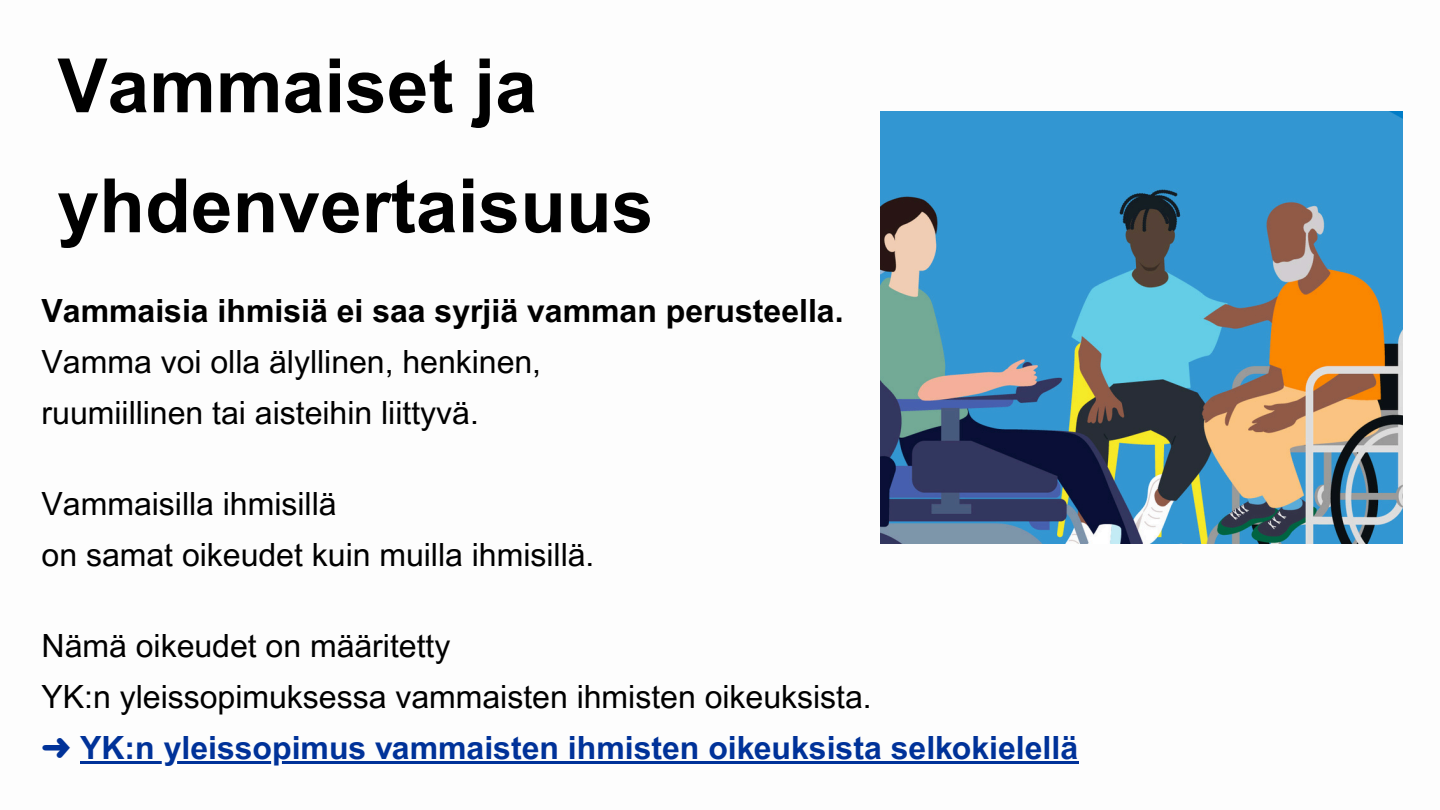
<style>
.page{position:relative;width:1440px;height:810px;background:#fff}
.page>*{position:absolute;margin:0;border:0;box-sizing:border-box;transform-origin:0 0}
.t1{font:700 75px/120px "Arial MT Pro";color:#000}
.t2{font:32px "Arial MT Pro";color:#000}
.t3{font:700 32px "Arial MT Pro";color:#003299}
.t4{font:700 32px "Arial MT Pro";color:#000}
.s1{font-family:"Free Serif";font-weight:400}
</style>
<div class="page">
<img style="left:881px;top:112px;width:521px;height:432px">
<hr style="left:80px;top:761px;width:998px;height:3px;background:#003299">
<h1 class="t1" style="left:58px;top:35px;width:598px">Vammaiset ja yhdenvertaisuus</h1>
<p class="t4" style="left:42px;top:299px;width:804px">Vammaisia ihmisiä ei saa syrjiä vamman perusteella.</p>
<p class="t2" style="left:42px;top:350px;width:501px">Vamma voi olla älyllinen, henkinen,</p>
<p class="t2" style="left:42px;top:401px;width:439px">ruumiillinen tai aisteihin liittyvä.</p>
<p class="t2" style="left:42px;top:492px;width:297px">Vammaisilla ihmisillä</p>
<p class="t2" style="left:42px;top:543px;width:554px">on samat oikeudet kuin muilla ihmisillä.</p>
<p class="t2" style="left:42px;top:634px;width:410px">Nämä oikeudet on määritetty</p>
<p class="t2" style="left:42px;top:685px;width:832px">YK:n yleissopimuksessa vammaisten ihmisten oikeuksista.</p>
<p class="t3" style="left:42px;top:736px;width:1038px"><span class="s1">➜</span> YK:n yleissopimus vammaisten ihmisten oikeuksista selkokielellä</p>
</div>
